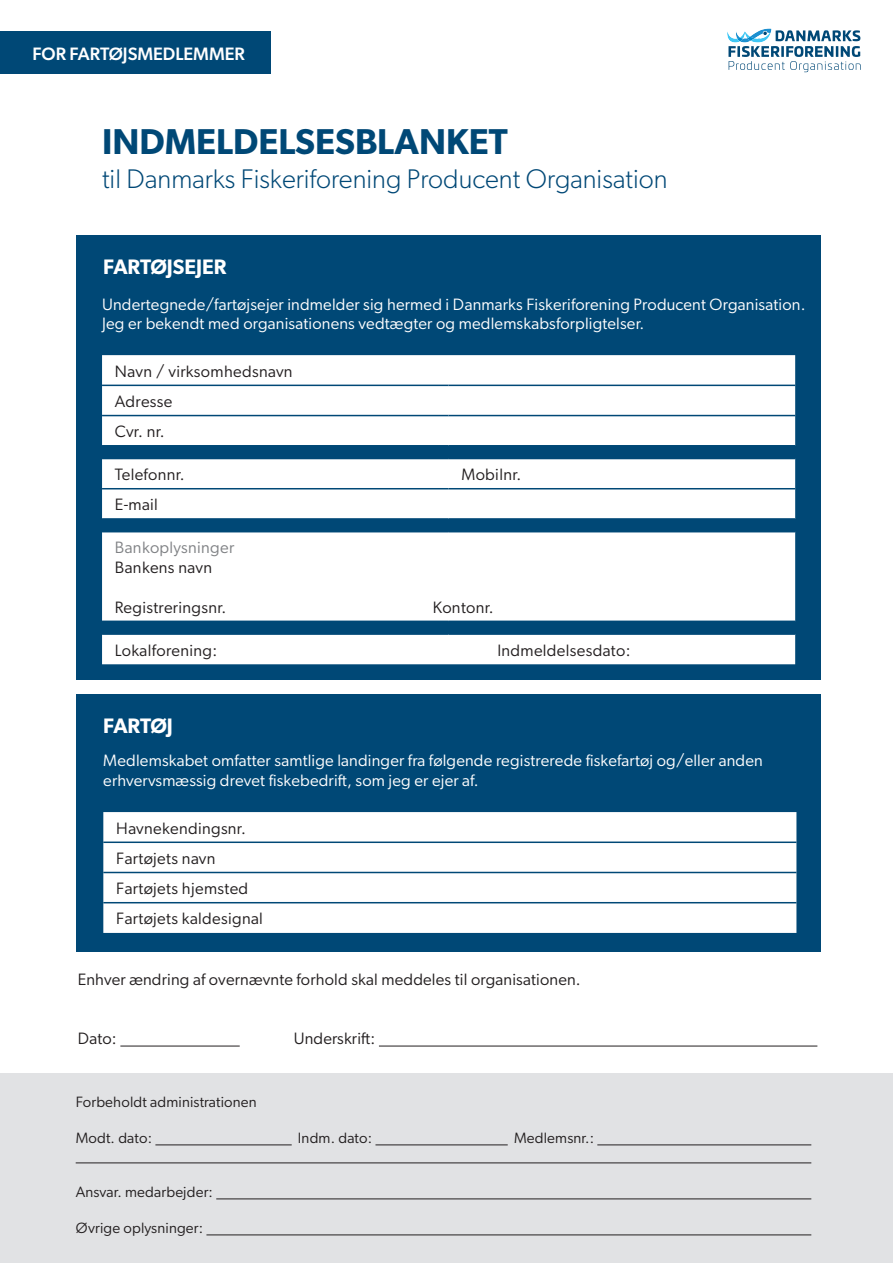
<style>
.page{position:relative;width:893px;height:1263px;background:#fff}
.page>*{position:absolute;margin:0;border:0;box-sizing:border-box;transform-origin:0 0}
.t1{font:600 36px "Gibson";color:#004876}
.t2{font:300 27px "Gibson";color:#004876}
.t3{font:600 21px "Gibson";color:#fff}
.t4{font:500 18px "Gibson";color:#fff}
.t5{font:16.5px/19.8px "Gibson";letter-spacing:.01em;color:#fff}
.t6{font:16.5px/30.2px "Gibson";letter-spacing:.02em;color:#231f20}
.t7{font:16.5px "Gibson";letter-spacing:.02em;color:#808285}
.t8{font:15px "Gibson";letter-spacing:.01em;color:#231f20}
</style>
<div class="page">
<div style="left:0;top:1074px;width:893px;height:189px;background:#e1e2e4"></div>
<hr style="left:155px;top:1144px;width:137px;height:1px;background:#231f20">
<hr style="left:375px;top:1144px;width:133px;height:1px;background:#231f20">
<hr style="left:597px;top:1144px;width:214px;height:1px;background:#231f20">
<hr style="left:76px;top:1162px;width:735px;height:1px;background:#231f20">
<hr style="left:216px;top:1198px;width:595px;height:1px;background:#231f20">
<hr style="left:206px;top:1234px;width:605px;height:1px;background:#231f20">
<hr style="left:120px;top:1046px;width:120px;height:1px;background:#231f20">
<hr style="left:379px;top:1046px;width:438px;height:1px;background:#231f20">
<div style="left:77px;top:235px;width:744px;height:444px;background:#004876"></div>
<div style="left:0;top:31px;width:270px;height:43px;background:#004876"></div>
<div style="left:102px;top:355px;width:693px;height:309px;background:#fff"></div>
<svg style="left:102px;top:446px;width:693px;height:187px;fill:#fff"></svg>
<hr style="left:102px;top:385px;width:347px;height:1px;background:#004876">
<hr style="left:449px;top:385px;width:346px;height:1px;background:#004876">
<hr style="left:102px;top:415px;width:347px;height:1px;background:#004876">
<hr style="left:449px;top:415px;width:346px;height:1px;background:#004876">
<hr style="left:102px;top:445px;width:347px;height:1px;background:#004876">
<hr style="left:449px;top:445px;width:346px;height:1px;background:#004876">
<hr style="left:102px;top:458px;width:347px;height:1px;background:#004876">
<hr style="left:449px;top:458px;width:346px;height:1px;background:#004876">
<hr style="left:102px;top:488px;width:347px;height:1px;background:#004876">
<hr style="left:449px;top:488px;width:346px;height:1px;background:#004876">
<hr style="left:102px;top:518px;width:347px;height:2px;background:#004876">
<hr style="left:449px;top:518px;width:346px;height:2px;background:#004876">
<hr style="left:102px;top:531px;width:347px;height:1px;background:#004876">
<hr style="left:449px;top:531px;width:346px;height:1px;background:#004876">
<hr style="left:102px;top:621px;width:347px;height:1px;background:#004876">
<hr style="left:449px;top:621px;width:346px;height:1px;background:#004876">
<hr style="left:102px;top:633px;width:347px;height:2px;background:#004876">
<hr style="left:449px;top:633px;width:346px;height:2px;background:#004876">
<div style="left:77px;top:694px;width:744px;height:258px;background:#004876"></div>
<div style="left:103px;top:812px;width:693px;height:121px;background:#fff"></div>
<hr style="left:103px;top:841px;width:693px;height:2px;background:#004876">
<hr style="left:103px;top:872px;width:693px;height:1px;background:#004876">
<hr style="left:103px;top:902px;width:693px;height:1px;background:#004876">
<svg style="left:727px;top:28px;width:134px;height:44px"></svg>
<p class="t4" style="left:33px;top:43px;width:214px">FOR FARTØJSMEDLEMMER</p>
<h1 class="t1" style="left:102px;top:120px;width:407px">INDMELDELSESBLANKET</h1>
<h2 class="t2" style="left:102px;top:163px;width:567px">til Danmarks Fiskeriforening Producent Organisation</h2>
<p class="t3" style="left:103px;top:254px;width:125px">FARTØJSEJER</p>
<p class="t5" style="left:102px;top:294px;width:705px">Undertegnede/fartøjsejer indmelder sig hermed i Danmarks Fiskeriforening Producent Organisation.<br>Jeg er bekendt med organisationens vedtægter og medlemskabsforpligtelser.</p>
<p class="t6" style="left:115px;top:356px;width:179px">Navn / virksomhedsnavn<br>Adresse<br>Cvr. nr.</p>
<p class="t6" style="left:115px;top:459px;width:71px">Telefonnr.</p>
<p class="t6" style="left:461px;top:459px;width:61px">Mobilnr.</p>
<p class="t6" style="left:115px;top:489px;width:45px">E-mail</p>
<p class="t7" style="left:115px;top:538px;width:121px">Bankoplysninger</p>
<p class="t6" style="left:115px;top:552px;width:99px">Bankens navn</p>
<p class="t6" style="left:115px;top:592px;width:113px">Registreringsnr.</p>
<p class="t6" style="left:433px;top:592px;width:62px">Kontonr.</p>
<p class="t6" style="left:115px;top:635px;width:104px">Lokalforening:</p>
<p class="t6" style="left:497px;top:635px;width:135px">Indmeldelsesdato:</p>
<p class="t3" style="left:103px;top:713px;width:71px">FARTØJ</p>
<p class="t5" style="left:103px;top:751px;width:661px">Medlemskabet omfatter samtlige landinger fra følgende registrerede fiskefartøj og/eller anden erhvervsmæssig drevet fiskebedrift, som jeg er ejer af.</p>
<p class="t6" style="left:116px;top:813px;width:148px">Havnekendingsnr.<br>Fartøjets navn<br>Fartøjets hjemsted<br>Fartøjets kaldesignal</p>
<p class="t6" style="left:78px;top:963px;width:505px">Enhver ændring af overnævnte forhold skal meddeles til organisationen.</p>
<p class="t6" style="left:78px;top:1023px;width:41px">Dato:</p>
<p class="t6" style="left:294px;top:1023px;width:83px">Underskrift:</p>
<p class="t8" style="left:76px;top:1093px;width:183px">Forbeholdt administrationen</p>
<p class="t8" style="left:76px;top:1129px;width:78px">Modt. dato:</p>
<p class="t8" style="left:298px;top:1129px;width:76px">Indm. dato:</p>
<p class="t8" style="left:514px;top:1129px;width:82px">Medlemsnr.:</p>
<p class="t8" style="left:76px;top:1183px;width:139px">Ansvar. medarbejder:</p>
<p class="t8" style="left:76px;top:1219px;width:129px">Øvrige oplysninger:</p>
</div>
